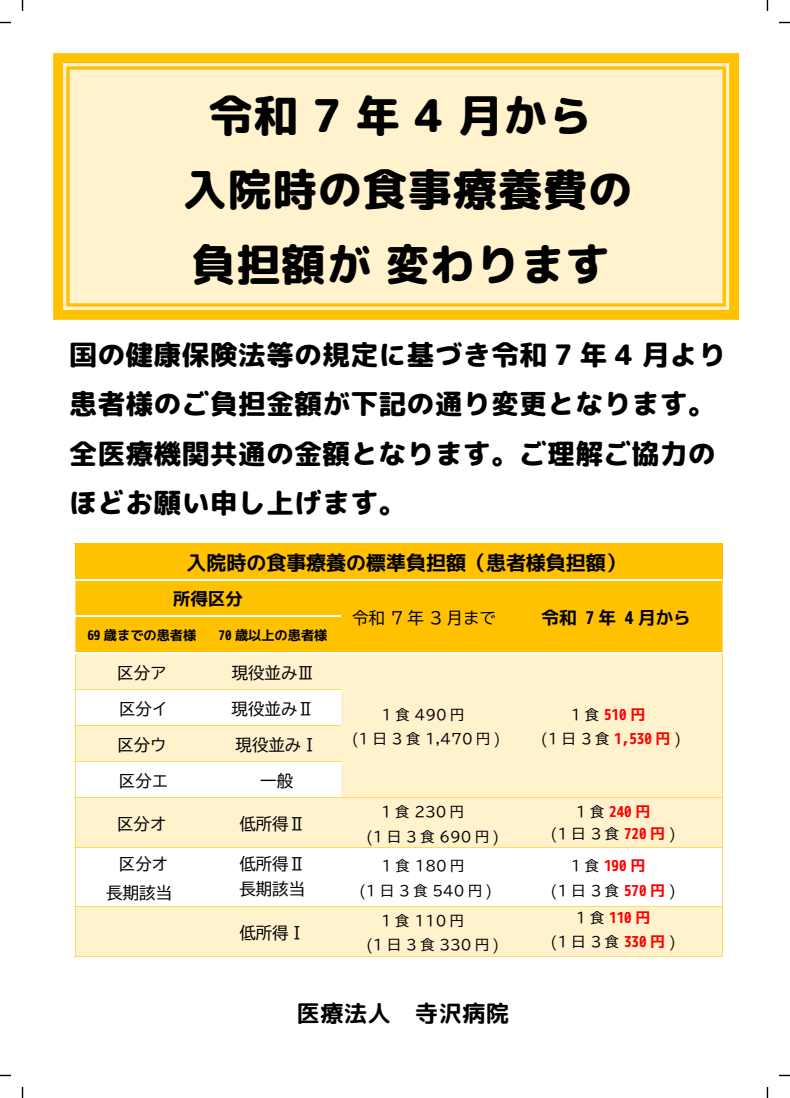
<style>
.page{position:relative;width:790px;height:1098px;background:#fff}
.page>*{position:absolute;margin:0;border:0;box-sizing:border-box;transform-origin:0 0}
.t1{font:45px/74.2px "rounded mplus 2 p heavy";color:#000;text-align:center}
.t2{font:28.12px/49.5px "rounded mplus 2 p heavy";color:#000}
.t3{font:23.62px "rounded mplus 2 p bold";color:#000}
.t4{font:20px "mplus 1 m bold";color:#000}
.t5{font:17.5px "mplus 1 m bold";color:#000}
.t6{font:16.38px/28.8px "TBUD Go Std";color:#000;text-align:center}
.t7{font:15px "mplus 1 m bold";color:#f00}
.t8{font:14px/24.8px "TBUD Go Std";color:#000;text-align:center}
.t9{font:13.25px "mplus 1 m bold";color:#000}
.s1{font-family:"TBUD Go Std";font-size:14px;color:#000}
.s2{font-family:"mplus 1 m bold";font-size:15px;color:#f00}
</style>
<div class="page">
<svg style="left:0;top:1074px;width:11px;height:2px"></svg>
<svg style="left:779px;top:1074px;width:10px;height:2px"></svg>
<svg style="left:53px;top:53px;width:685px;height:267px;background:#ffebb2"></svg>
<div style="left:75px;top:543px;width:646px;height:36px;background:#ffc100"></div>
<hr style="left:721px;top:543px;width:1px;height:36px;background:#ffc100">
<div style="left:75px;top:580px;width:265px;height:35px;background:#ffc100"></div>
<div style="left:340px;top:580px;width:160px;height:72px;background:#ffc100"></div>
<div style="left:500px;top:580px;width:221px;height:72px;background:#ffc100"></div>
<hr style="left:75px;top:580px;width:1px;height:35px;background:#ffda66">
<hr style="left:721px;top:580px;width:1px;height:35px;background:#ffda66">
<div style="left:75px;top:617px;width:133px;height:35px;background:#ffc100"></div>
<div style="left:208px;top:617px;width:132px;height:35px;background:#ffc100"></div>
<hr style="left:75px;top:617px;width:1px;height:35px;background:#ffda66">
<hr style="left:721px;top:617px;width:1px;height:35px;background:#ffda66">
<div style="left:75px;top:653px;width:133px;height:36px;background:#fff2cd"></div>
<div style="left:208px;top:653px;width:132px;height:36px;background:#fff2cd"></div>
<div style="left:340px;top:653px;width:160px;height:144px;background:#fff2cd"></div>
<div style="left:500px;top:653px;width:221px;height:144px;background:#fff2cd"></div>
<hr style="left:75px;top:653px;width:1px;height:36px;background:#ffda66">
<hr style="left:721px;top:653px;width:1px;height:36px;background:#ffda66">
<hr style="left:75px;top:689px;width:265px;height:1px;background:#ffda66">
<hr style="left:75px;top:690px;width:1px;height:35px;background:#ffda66">
<hr style="left:721px;top:690px;width:1px;height:35px;background:#ffda66">
<div style="left:75px;top:726px;width:133px;height:35px;background:#fff2cd"></div>
<div style="left:208px;top:726px;width:132px;height:35px;background:#fff2cd"></div>
<hr style="left:75px;top:725px;width:265px;height:1px;background:#ffda66">
<hr style="left:75px;top:726px;width:1px;height:35px;background:#ffda66">
<hr style="left:721px;top:726px;width:1px;height:35px;background:#ffda66">
<hr style="left:75px;top:761px;width:265px;height:1px;background:#ffda66">
<hr style="left:75px;top:762px;width:1px;height:35px;background:#ffda66">
<hr style="left:721px;top:762px;width:1px;height:35px;background:#ffda66">
<div style="left:75px;top:798px;width:133px;height:49px;background:#fff2cd"></div>
<div style="left:208px;top:798px;width:132px;height:49px;background:#fff2cd"></div>
<div style="left:340px;top:798px;width:160px;height:49px;background:#fff2cd"></div>
<div style="left:500px;top:798px;width:221px;height:49px;background:#fff2cd"></div>
<hr style="left:75px;top:797px;width:646px;height:1px;background:#ffda66">
<hr style="left:75px;top:798px;width:1px;height:49px;background:#ffda66">
<hr style="left:721px;top:798px;width:1px;height:49px;background:#ffda66">
<hr style="left:75px;top:847px;width:646px;height:1px;background:#ffda66">
<hr style="left:75px;top:848px;width:1px;height:58px;background:#ffda66">
<hr style="left:721px;top:848px;width:1px;height:58px;background:#ffda66">
<div style="left:75px;top:906px;width:133px;height:50px;background:#fff2cd"></div>
<div style="left:208px;top:906px;width:132px;height:50px;background:#fff2cd"></div>
<div style="left:340px;top:906px;width:160px;height:50px;background:#fff2cd"></div>
<div style="left:500px;top:906px;width:221px;height:50px;background:#fff2cd"></div>
<hr style="left:75px;top:906px;width:646px;height:1px;background:#ffda66">
<hr style="left:75px;top:906px;width:1px;height:50px;background:#ffda66">
<hr style="left:75px;top:956px;width:646px;height:1px;background:#ffda66">
<hr style="left:721px;top:906px;width:1px;height:50px;background:#ffda66">
<h1 class="t1" style="left:182px;top:78px;width:452px">令和 7 年 4 月から<br>入院時の食事療養費の負担額が変わります</h1>
<h2 class="t2" style="left:69px;top:330px;width:658px">国の健康保険法等の規定に基づき令和 7 年 4 月より患者様のご負担金額が下記の通り変更となります。全医療機関共通の金額となります。ご理解ご協力のほどお願い申し上げます。</h2>
<h3 class="t4" style="left:186px;top:548px;width:440px">入院時の食事療養の標準負担額（患者様負担額）</h3>
<p class="t5" style="left:173px;top:586px;width:72px">所得区分</p>
<p class="t6" style="left:352px;top:603px;width:145px">令和 7 年 3 月まで</p>
<p class="t5" style="left:541px;top:605px;width:151px">令和 7 年 4 月から</p>
<p class="t9" style="left:87px;top:626px;width:110px">69 歳までの患者様</p>
<p class="t9" style="left:218px;top:626px;width:110px">70 歳以上の患者様</p>
<p class="t6" style="left:117px;top:658px;width:51px">区分ア</p>
<p class="t6" style="left:231px;top:658px;width:84px">現役並みⅢ</p>
<p class="t8" style="left:351px;top:701px;width:151px">1 食 490 円<br>(1 日 3 食 1,470 円 )</p>
<p class="t7" style="left:570px;top:703px;width:76px"><span class="s1">1食</span>510円</p>
<p class="t6" style="left:119px;top:694px;width:51px">区分イ</p>
<p class="t6" style="left:231px;top:694px;width:84px">現役並みⅡ</p>
<p class="t6" style="left:117px;top:730px;width:51px">区分ウ</p>
<p class="t6" style="left:235px;top:730px;width:84px">現役並みⅠ</p>
<p class="t6" style="left:119px;top:766px;width:51px">区分エ</p>
<p class="t6" style="left:260px;top:766px;width:34px">一般</p>
<p class="t6" style="left:117px;top:809px;width:51px">区分オ</p>
<p class="t6" style="left:239px;top:809px;width:67px">低所得Ⅱ</p>
<p class="t8" style="left:365px;top:799px;width:135px;text-align:left;text-indent:15px">1 食 230 円<br>(1日 3食 690円)</p>
<p class="t7" style="left:575px;top:800px;width:76px"><span class="s1">1食</span>240円</p>
<p class="t8" style="left:540px;top:726px;width:142px">(1 日 3 食 <span class="s2">1,530 円</span> )</p>
<p class="t8" style="left:550px;top:820px;width:127px">(1日 3食<span class="s2">720円</span>)</p>
<p class="t6" style="left:106px;top:849px;width:67px">区分オ長期該当</p>
<p class="t6" style="left:239px;top:851px;width:67px;line-height:24.6px;text-align:left">低所得Ⅱ長期該当</p>
<p class="t8" style="left:358px;top:853px;width:135px">1 食 180 円<br>(1日 3食 540円)</p>
<p class="t7" style="left:570px;top:855px;width:76px"><span class="s1">1食</span> 190円</p>
<p class="t8" style="left:550px;top:878px;width:127px">(1日 3食<span class="s2">570円</span>)</p>
<p class="t6" style="left:239px;top:918px;width:67px">低所得Ⅰ</p>
<p class="t8" style="left:365px;top:907px;width:135px;text-align:left;text-indent:15px">1 食 110 円<br>(1日 3食 330円)</p>
<p class="t7" style="left:575px;top:906px;width:76px"><span class="s1">1食</span>110円</p>
<p class="t8" style="left:550px;top:929px;width:127px">(1日 3食<span class="s2">330円</span>)</p>
<h3 class="t3" style="left:296px;top:996px;width:214px">医療法人　寺沢病院</h3>
</div>
